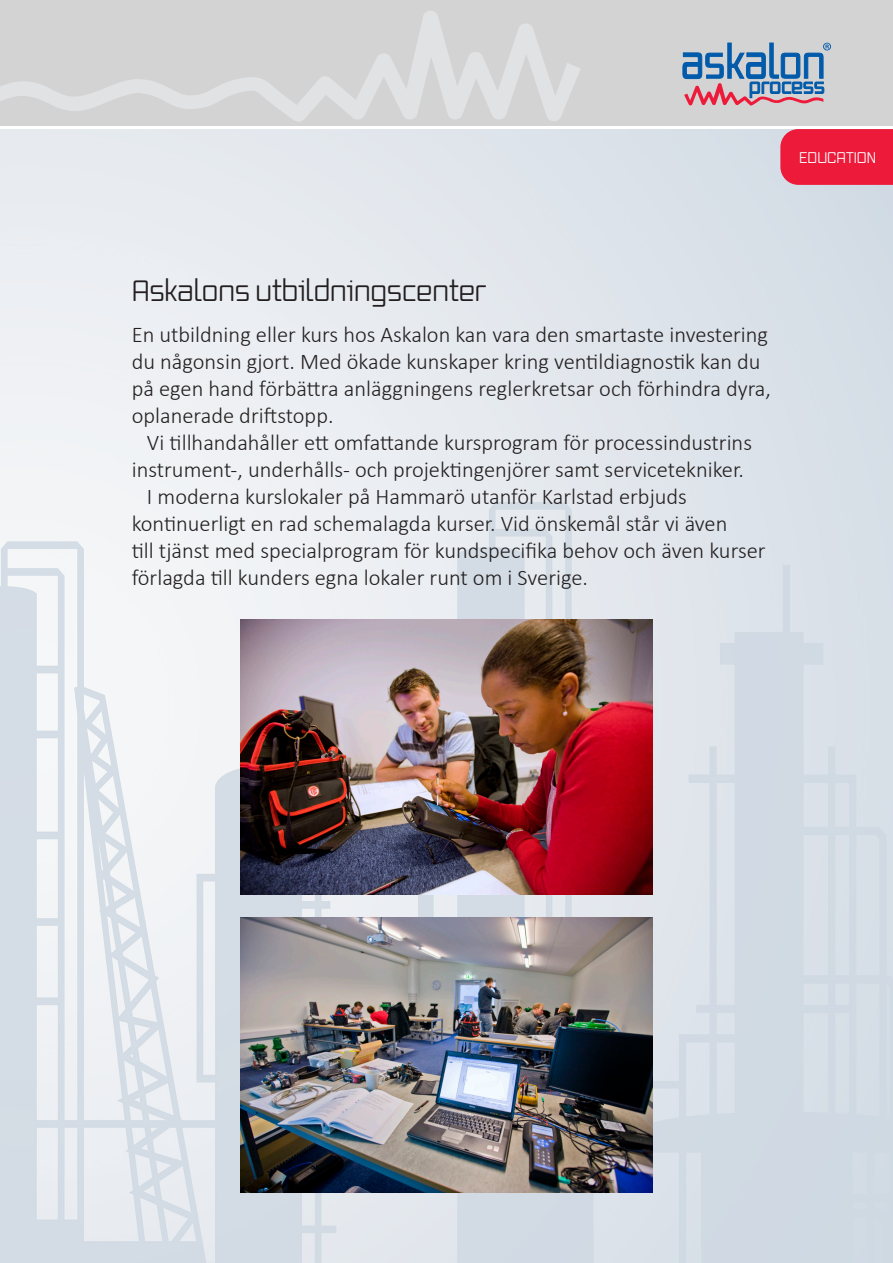
<style>
.page{position:relative;width:893px;height:1263px;background:#fff}
.page>*{position:absolute;margin:0;border:0;box-sizing:border-box;transform-origin:0 0}
.t1{font:28.5px "Vox Round";color:#231f20}
.t2{font:300 22.5px/27px "Calibri";color:#231f20}
.t3{font:15px "Vox Round";color:#fff}
</style>
<div class="page">
<div style="left:0;top:0;width:893px;height:126px;background:#d3d3d3"></div>
<svg style="left:1px;top:11px;width:579px;height:111px"></svg>
<svg style="left:0;top:86px;width:1px;height:15px"></svg>
<svg style="left:683px;top:43px;width:148px;height:63px"></svg>
<img style="left:0;top:129px;width:893px;height:1134px">
<img style="left:240px;top:917px;width:413px;height:275px">
<div style="left:780px;top:129px;width:113px;height:56px;background:#ed1a3a"></div>
<img style="left:240px;top:619px;width:413px;height:275px">
<p class="t3" style="left:799px;top:148px;width:78px">EDUCATION</p>
<p class="t1" style="left:132px;top:272px;width:356px">Askalons utbildningscenter</p>
<p class="t2" style="left:132px;top:321px;width:641px">En utbildning eller kurs hos Askalon kan vara den smartaste investering du någonsin gjort. Med ökade kunskaper kring ventildiagnostik kan du på egen hand förbättra anläggningens reglerkretsar och förhindra dyra, oplanerade driftstopp.</p>
<p class="t2" style="left:132px;top:429px;width:622px;text-indent:15px">Vi tillhandahåller ett omfattande kursprogram för processindustrins instrument-, underhålls- och projektingenjörer samt servicetekniker.</p>
<p class="t2" style="left:147px;top:483px;width:541px">I moderna kurslokaler på Hammarö utanför Karlstad erbjuds</p>
<p class="t2" style="left:132px;top:510px;width:597px">kontinuerligt en rad schemalagda kurser. Vid önskemål står vi även</p>
<p class="t2" style="left:132px;top:537px;width:635px">till tjänst med specialprogram för kundspecifika behov och även kurser förlagda till kunders egna lokaler runt om i Sverige.</p>
</div>
